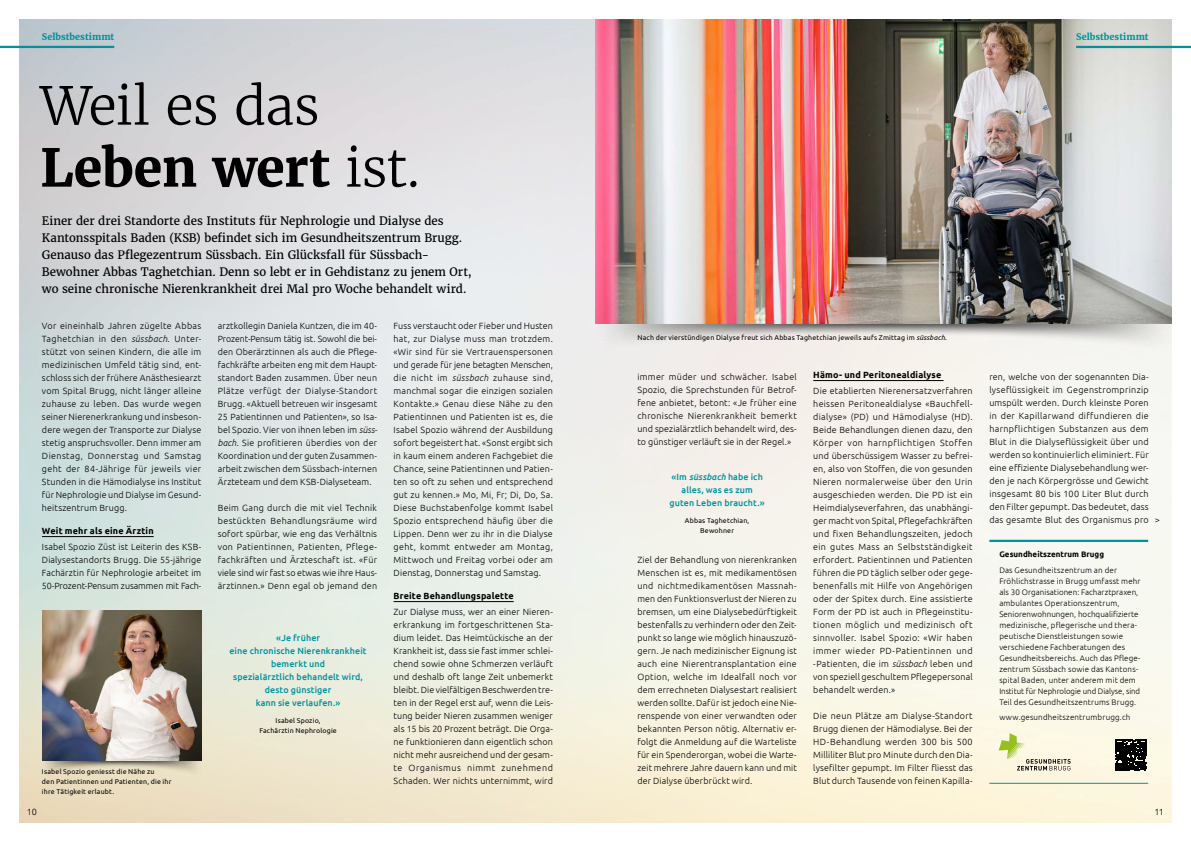
<style>
.page{position:relative;width:1191px;height:842px;background:#fff}
.page>*{position:absolute;margin:0;border:0;box-sizing:border-box;transform-origin:0 0}
.t1{font:300 52px/62px "Merriweather";letter-spacing:-.015em;color:#000}
.t2{font:11.5px/17px "Merriweather";color:#000}
.t3{font:300 9px/13px "Ubuntu";letter-spacing:.015em;color:#000;text-align:justify}
.t4{font:500 9px/13px "Ubuntu";letter-spacing:.01em;color:#00929e;text-align:center}
.t5{font:700 9px "Ubuntu";letter-spacing:.02em;color:#000}
.t6{font:700 9px "Merriweather";letter-spacing:.005em;color:#00929e}
.t7{font:300 8px/11px "Ubuntu";letter-spacing:.02em;color:#000}
.t8{font:700 8px "Ubuntu";letter-spacing:.005em;color:#000}
.t9{font:7px/10px "Ubuntu";letter-spacing:.025em;color:#000;text-align:center}
.s1{font-weight:700}
.s2{font-style:italic}
</style>
<div class="page">
<img style="left:20px;top:20px;width:1151px;height:802px">
<svg style="left:595px;top:323px;width:576px;height:30px;background:#dad6d3"></svg>
<hr style="left:42px;top:536px;width:112px;height:1px;background:#000">
<img style="left:595px;top:20px;width:576px;height:303px">
<hr style="left:0;top:46px;width:114px;height:2px;background:#00929e">
<hr style="left:1076px;top:46px;width:115px;height:2px;background:#00929e">
<hr style="left:393px;top:601px;width:121px;height:1px;background:#000">
<hr style="left:813px;top:380px;width:130px;height:1px;background:#000">
<svg style="left:43px;top:761px;width:158px;height:17px;background:#d3c9b0"></svg>
<img style="left:43px;top:610px;width:158px;height:151px">
<svg style="left:1114px;top:738px;width:34px;height:34px"></svg>
<svg style="left:1115px;top:740px;width:31px;height:30px"></svg>
<hr style="left:989px;top:783px;width:159px;height:1px;background:#00929e">
<hr style="left:989px;top:540px;width:159px;height:2px;background:#00929e">
<svg style="left:998px;top:733px;width:72px;height:37px;background:#e3e2c2"></svg>
<p class="t6" style="left:42px;top:31px;width:74px">Selbstbestimmt</p>
<p class="t6" style="left:1076px;top:31px;width:74px">Selbstbestimmt</p>
<h1 class="t1" style="left:40px;top:74px;width:381px">Weil es das<br><span class="s1">Leben wert</span> ist.</h1>
<p class="t2" style="left:42px;top:212px;width:431px">Einer der drei Standorte des Instituts für Nephrologie und Dialyse des Kantonsspitals Baden (KSB) befindet sich im Gesundheitszentrum Brugg.<br>Genauso das Pflegezentrum Süssbach. Ein Glücksfall für Süssbach-Bewohner Abbas Taghetchian. Denn so lebt er in Gehdistanz zu jenem Ort, wo seine chronische Nierenkrankheit drei Mal pro Woche behandelt wird.</p>
<p class="t3" style="left:42px;top:319px;width:161px">Vor eineinhalb Jahren zügelte Abbas Taghetchian in den <span class="s2">süssbach</span>. Unter&shy;stützt von seinen Kindern, die alle im medizinischen Umfeld tätig sind, ent&shy;schloss sich der frühere Anästhesiearzt vom Spital Brugg, nicht länger alleine zuhause zu leben. Das wurde wegen seiner Nierenerkrankung und insbeson&shy;dere wegen der Transporte zur Dialyse stetig anspruchsvoller. Denn immer am Dienstag, Donnerstag und Samstag geht der 84-Jährige für jeweils vier Stunden in die Hämodialyse ins Institut für Nephrologie und Dialyse im Gesund&shy;heitszentrum Brugg.</p>
<p class="t5" style="left:42px;top:525px;width:113px">Weit mehr als eine Ärztin</p>
<p class="t3" style="left:42px;top:540px;width:161px">Isabel Spozio Züst ist Leiterin des KSB-Dialysestandorts Brugg. Die 55-jährige Fachärztin für Nephrologie arbeitet im 50-Prozent-Pensum zusammen mit Fach-</p>
<p class="t9" style="left:42px;top:766px;width:131px;text-align:left">Isabel Spozio geniesst die Nähe zu<br>den Patientinnen und Patienten, die ihr ihre Tätigkeit erlaubt.</p>
<p class="t3" style="left:218px;top:319px;width:161px">arztkollegin Daniela Kuntzen, die im 40- Prozent-Pensum tätig ist. Sowohl die bei&shy;den Oberärztinnen als auch die Pflege&shy;fachkräfte arbeiten eng mit dem Haupt&shy;standort Baden zusammen. Über neun Plätze verfügt der Dialyse-Standort Brugg. «Aktuell betreuen wir insgesamt 25 Patientinnen und Patienten», so Isa&shy;bel Spozio. Vier von ihnen leben im <span class="s2">süss&shy;bach</span>. Sie profitieren überdies von der Koordination und der guten Zusammen&shy;arbeit zwischen dem Süssbach-internen Ärzteteam und dem KSB-Dialyseteam.</p>
<p class="t3" style="left:218px;top:501px;width:161px">Beim Gang durch die mit viel Technik bestückten Behandlungsräume wird sofort spürbar, wie eng das Verhältnis von Patientinnen, Patienten, Pflege&shy;fachkräften und Ärzteschaft ist. «Für viele sind wir fast so etwas wie ihre Haus&shy;ärztinnen.» Denn egal ob jemand den</p>
<p class="t4" style="left:229px;top:631px;width:139px">«Je früher<br>eine chronische Nierenkrankheit bemerkt und<br>spezialärztlich behandelt wird, desto günstiger<br>kann sie verlaufen.»</p>
<p class="t9" style="left:259px;top:715px;width:79px">Isabel Spozio,<br>Fachärztin Nephrologie</p>
<p class="t3" style="left:393px;top:319px;width:161px">Fuss verstaucht oder Fieber und Husten hat, zur Dialyse muss man trotzdem. «Wir sind für sie Vertrauenspersonen und gerade für jene betagten Menschen, die nicht im <span class="s2">süssbach</span> zuhause sind, manchmal sogar die einzigen sozialen Kontakte.» Genau diese Nähe zu den Patientinnen und Patienten ist es, die Isabel Spozio während der Ausbildung sofort begeistert hat. «Sonst ergibt sich in kaum einem anderen Fachgebiet die Chance, seine Patientinnen und Patien&shy;ten so oft zu sehen und entsprechend gut zu kennen.» Mo, Mi, Fr; Di, Do, Sa.<br>Diese Buchstabenfolge kommt Isabel Spozio entsprechend häufig über die Lippen. Denn wer zu ihr in die Dialyse geht, kommt entweder am Montag, Mittwoch und Freitag vorbei oder am Dienstag, Donnerstag und Samstag.</p>
<p class="t5" style="left:393px;top:590px;width:122px">Breite Behandlungspalette</p>
<p class="t3" style="left:393px;top:605px;width:161px">Zur Dialyse muss, wer an einer Nieren&shy;erkrankung im fortgeschrittenen Sta&shy;dium leidet. Das Heimtückische an der Krankheit ist, dass sie fast immer schlei&shy;chend sowie ohne Schmerzen verläuft und deshalb oft lange Zeit unbemerkt bleibt. Die vielfältigen Beschwerden tre&shy;ten in der Regel erst auf, wenn die Leis&shy;tung beider Nieren zusammen weniger als 15 bis 20 Prozent beträgt. Die Orga&shy;ne funktionieren dann eigentlich schon nicht mehr ausreichend und der gesam&shy;te Organismus nimmt zunehmend Schaden. Wer nichts unternimmt, wird</p>
<p class="t9" style="left:637px;top:332px;width:311px">Nach der vierstündigen Dialyse freut sich Abbas Taghetchian jeweils aufs Zmittag im <span class="s2">süssbach</span>.</p>
<p class="t3" style="left:637px;top:370px;width:161px">immer müder und schwächer. Isabel Spozio, die Sprechstunden für Betrof&shy;fene anbietet, betont: «Je früher eine chronische Nierenkrankheit bemerkt und spezialärztlich behandelt wird, des&shy;to günstiger verläuft sie in der Regel.»</p>
<p class="t4" style="left:669px;top:469px;width:97px">«Im <span class="s2">süssbach</span> habe ich alles, was es zum guten Leben braucht.»</p>
<p class="t9" style="left:685px;top:515px;width:66px">Abbas Taghetchian,<br>Bewohner</p>
<p class="t3" style="left:637px;top:553px;width:161px">Ziel der Behandlung von nierenkranken Menschen ist es, mit medikamentösen und nichtmedikamentösen Massnah&shy;men den Funktionsverlust der Nieren zu bremsen, um eine Dialysebedürftigkeit bestenfalls zu verhindern oder den Zeit&shy;punkt so lange wie möglich hinauszuzö&shy;gern. Je nach medizinischer Eignung ist auch eine Nierentransplantation eine Option, welche im Idealfall noch vor dem errechneten Dialysestart realisiert werden sollte. Dafür ist jedoch eine Nie&shy;renspende von einer verwandten oder bekannten Person nötig. Alternativ er&shy;folgt die Anmeldung auf die Warteliste für ein Spenderorgan, wobei die Warte&shy;zeit mehrere Jahre dauern kann und mit der Dialyse überbrückt wird.</p>
<p class="t5" style="left:813px;top:369px;width:129px">Hämo- und Peritonealdialyse</p>
<p class="t3" style="left:813px;top:384px;width:161px">Die etablierten Nierenersatzverfahren heissen Peritonealdialyse «Bauchfell&shy;dialyse» (PD) und Hämodialyse (HD).<br>Beide Behandlungen dienen dazu, den Körper von harnpflichtigen Stoffen und überschüssigem Wasser zu befrei&shy;en, also von Stoffen, die von gesunden Nieren normalerweise über den Urin ausgeschieden werden. Die PD ist ein Heimdialyseverfahren, das unabhängi&shy;ger macht von Spital, Pflegefachkräften und fixen Behandlungszeiten, jedoch ein gutes Mass an Selbstständigkeit erfordert. Patientinnen und Patienten führen die PD täglich selber oder gege&shy;benenfalls mit Hilfe von Angehörigen oder der Spitex durch. Eine assistierte Form der PD ist auch in Pflegeinstitu&shy;tionen möglich und medizinisch oft sinnvoller. Isabel Spozio: «Wir haben immer wieder PD-Patientinnen und -Patienten, die im <span class="s2">süssbach</span> leben und von speziell geschultem Pflegepersonal behandelt werden.»</p>
<p class="t3" style="left:813px;top:709px;width:161px">Die neun Plätze am Dialyse-Standort Brugg dienen der Hämodialyse. Bei der HD-Behandlung werden 300 bis 500<br>Milliliter Blut pro Minute durch den Dia&shy;lysefilter gepumpt. Im Filter fliesst das Blut durch Tausende von feinen Kapilla-</p>
<p class="t3" style="left:989px;top:370px;width:172px;text-align:left">ren, welche von der sogenannten Dia&shy;lyseflüssigkeit im Gegenstromprinzip umspült werden. Durch kleinste Poren<br>in der Kapillarwand diffundieren die harnpflichtigen Substanzen aus dem Blut in die Dialyseflüssigkeit über und werden so kontinuierlich eliminiert. Für eine effiziente Dialysebehandlung wer&shy;den je nach Körpergrösse und Gewicht insgesamt 80 bis 100 Liter Blut durch den Filter gepumpt. Das bedeutet, dass das gesamte Blut des Organismus pro &gt;</p>
<p class="t8" style="left:999px;top:550px;width:106px">Gesundheitszentrum Brugg</p>
<p class="t7" style="left:999px;top:564px;width:143px">Das Gesundheitszentrum an der Fröhlichstrasse in Brugg umfasst mehr als 30 Organisationen: Facharztpraxen, ambulantes Operationszentrum, Seniorenwohnungen, hochqualifizierte medizinische, pflegerische und thera&shy;peutische Dienstleistungen sowie verschiedene Fachberatungen des Gesundheitsbereichs. Auch das Pflege&shy;zentrum Süssbach sowie das Kantons&shy;spital Baden, unter anderem mit dem Institut für Nephrologie und Dialyse, sind Teil des Gesundheitszentrums Brugg.</p>
<p class="t7" style="left:999px;top:712px;width:133px">www.gesundheitszentrumbrugg.ch</p>
<p class="t3" style="left:27px;top:805px;width:11px">10</p>
<p class="t3" style="left:1154px;top:805px;width:11px">11</p>
</div>
